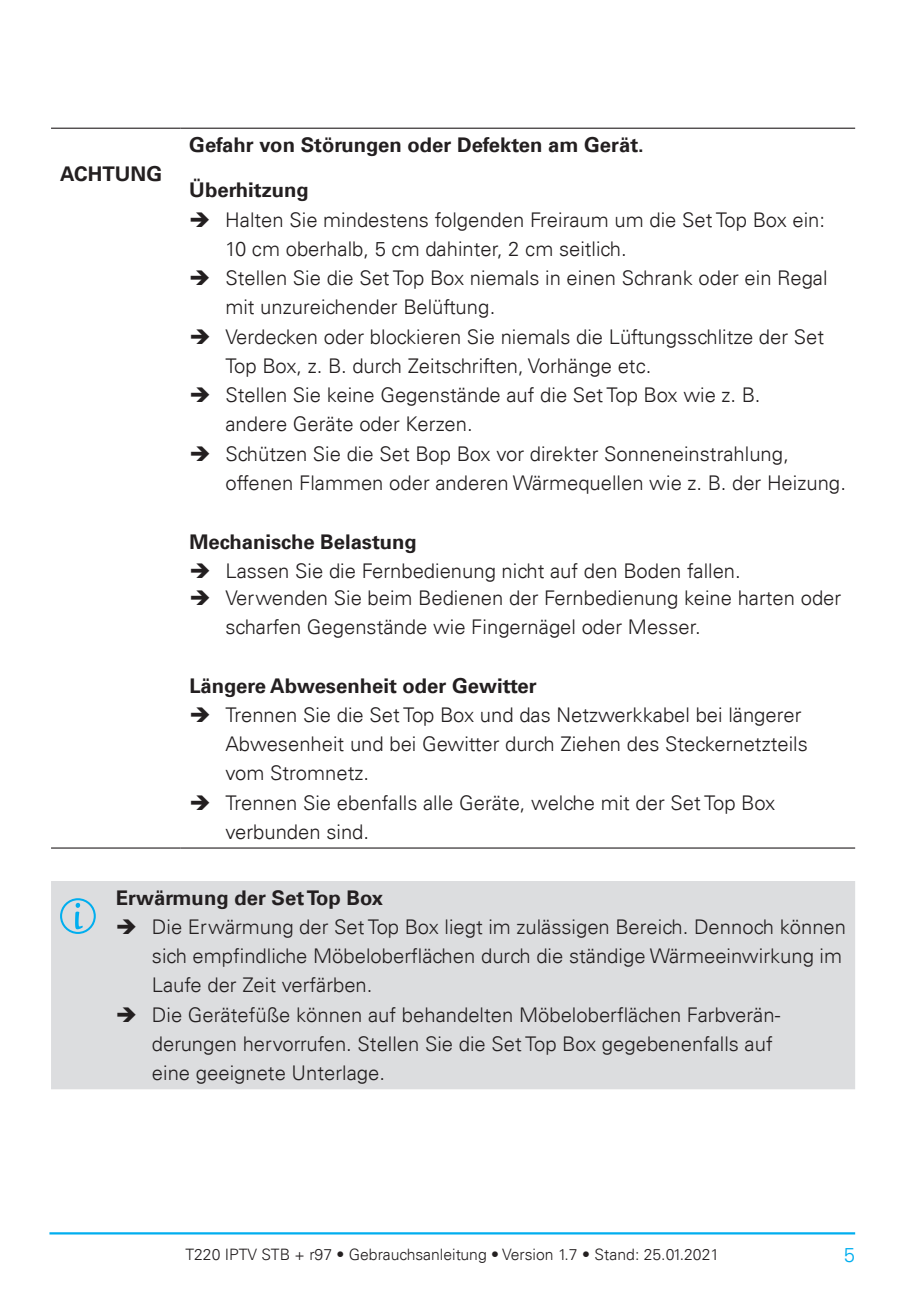
<style>
.page{position:relative;width:919px;height:1302px;background:#fff}
.page>*{position:absolute;margin:0;border:0;box-sizing:border-box;transform-origin:0 0}
.t1{font:300 20.25px/29.2px "Univers LT";color:#231f20}
.t2{font:700 20.25px "Univers LT";color:#231f20}
.t3{font:300 20.25px "Univers LT";color:#00aeef}
.t4{font:300 15.75px "Univers LT";color:#231f20}
</style>
<div class="page">
<hr style="left:51px;top:128px;width:129px;height:1px;background:#231f20">
<hr style="left:180px;top:128px;width:675px;height:1px;background:#231f20">
<hr style="left:51px;top:847px;width:129px;height:1px;background:#231f20">
<hr style="left:180px;top:847px;width:675px;height:1px;background:#231f20">
<div style="left:51px;top:881px;width:804px;height:208px;background:#dcdddf"></div>
<svg style="left:60px;top:898px;width:36px;height:35px"></svg>
<hr style="left:49px;top:1231px;width:806px;height:3px;background:#00aeef">
<svg style="left:118px;top:918px;width:18px;height:15px"></svg>
<svg style="left:118px;top:1006px;width:18px;height:15px"></svg>
<p class="t2" style="left:60px;top:162px;width:103px">ACHTUNG</p>
<p class="t2" style="left:189px;top:133px;width:456px">Gefahr von Störungen oder Defekten am Gerät.</p>
<p class="t2" style="left:189px;top:178px;width:121px">Überhitzung</p>
<p class="t1" style="left:225px;top:205px;width:622px">Halten Sie mindestens folgenden Freiraum um die Set Top Box ein:<br>10 cm oberhalb, 5 cm dahinter, 2 cm seitlich.<br>Stellen Sie die Set Top Box niemals in einen Schrank oder ein Regal mit unzureichender Belüftung.<br>Verdecken oder blockieren Sie niemals die Lüftungsschlitze der Set Top Box, z. B. durch Zeitschriften, Vorhänge etc.<br>Stellen Sie keine Gegenstände auf die Set Top Box wie z. B.<br>andere Geräte oder Kerzen.<br>Schützen Sie die Set Bop Box vor direkter Sonneneinstrahlung, offenen Flammen oder anderen Wärmequellen wie z. B. der Heizung.</p>
<p class="t2" style="left:189px;top:529px;width:229px">Mechanische Belastung</p>
<p class="t1" style="left:225px;top:557px;width:617px;line-height:27px">Lassen Sie die Fernbedienung nicht auf den Boden fallen.<br>Verwenden Sie beim Bedienen der Fernbedienung keine harten oder</p>
<p class="t1" style="left:225px;top:612px;width:476px">scharfen Gegenstände wie Fingernägel oder Messer.</p>
<p class="t2" style="left:189px;top:673px;width:349px">Längere Abwesenheit oder Gewitter</p>
<p class="t1" style="left:225px;top:700px;width:584px">Trennen Sie die Set Top Box und das Netzwerkkabel bei längerer Abwesenheit und bei Gewitter durch Ziehen des Steckernetzteils vom Stromnetz.<br>Trennen Sie ebenfalls alle Geräte, welche mit der Set Top Box verbunden sind.</p>
<p class="t2" style="left:116px;top:885px;width:269px">Erwärmung der Set Top Box</p>
<p class="t1" style="left:152px;top:912px;width:695px">Die Erwärmung der Set Top Box liegt im zulässigen Bereich. Dennoch können sich empfindliche Möbeloberflächen durch die ständige Wärmeeinwirkung im Laufe der Zeit verfärben.<br>Die Gerätefüße können auf behandelten Möbeloberflächen Farbverän&shy;derungen hervorrufen. Stellen Sie die Set Top Box gegebenenfalls auf<br>eine geeignete Unterlage.</p>
<p class="t4" style="left:185px;top:1244px;width:535px">T220 IPTV STB + r97 • Gebrauchsanleitung • Version 1.7 • Stand: 25.01.2021</p>
<p class="t3" style="left:843px;top:1242px;width:13px">5</p>
</div>
